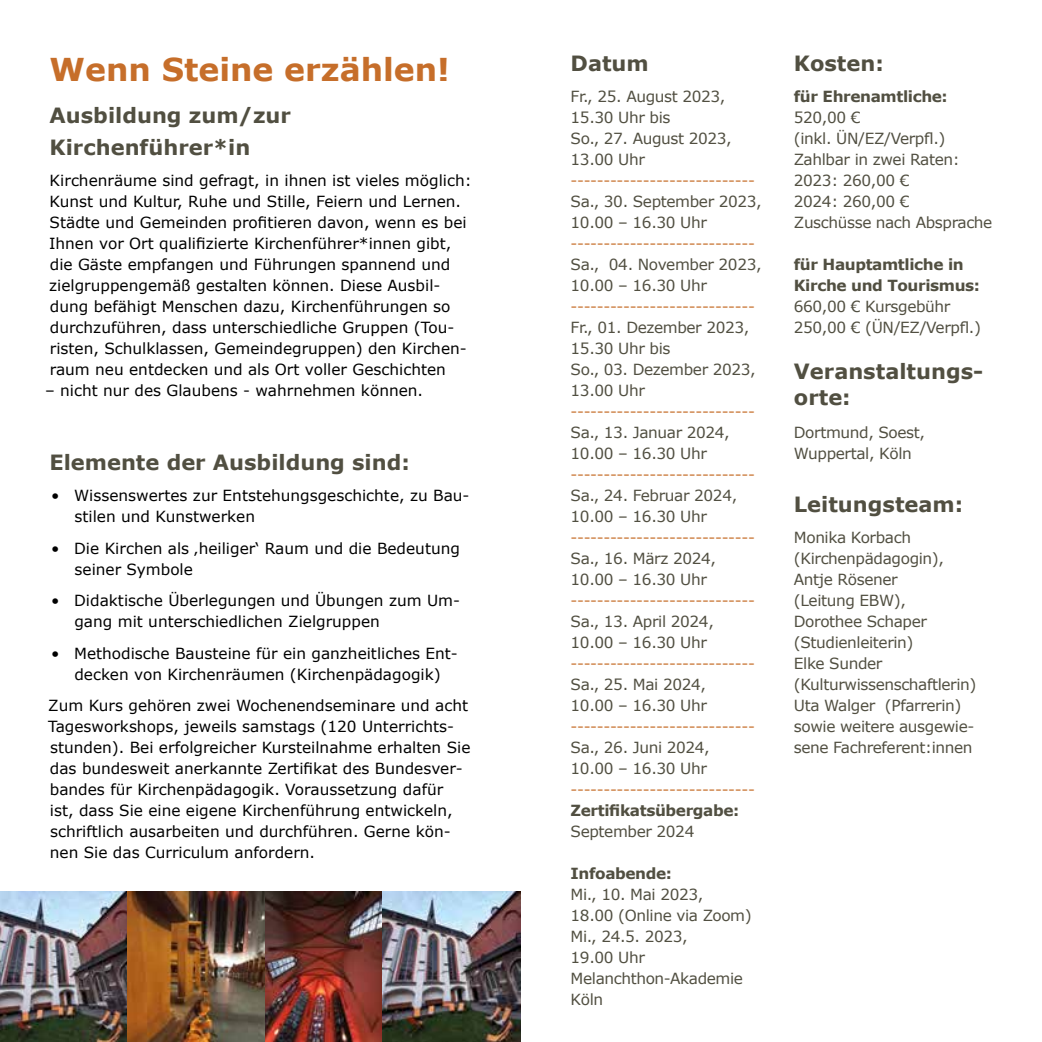
<style>
.page{position:relative;width:1042px;height:1042px;background:#fff}
.page>*{position:absolute;margin:0;border:0;box-sizing:border-box;transform-origin:0 0}
.t1{font:700 31.5px "Verdana";color:#c66e2a}
.t2{font:700 21px/31.5px "Verdana";color:#514f41}
.t3{font:15.4px/21px "Verdana";color:#000}
.t4{font:15.4px/21px "Verdana";letter-spacing:-.025em;color:#514f41}
.t5{font:15.4px "Verdana";color:#c66e2a}
.t6{font:700 15.4px/21px "Verdana";letter-spacing:-.025em;color:#514f41}
</style>
<div class="page">
<img style="left:0;top:892px;width:127px;height:150px">
<img style="left:127px;top:892px;width:394px;height:150px">
<h1 class="t1" style="left:50px;top:47px;width:402px">Wenn Steine erzählen!</h1>
<h2 class="t2" style="left:50px;top:99px;width:243px">Ausbildung zum/zur<br>Kirchenführer*in</h2>
<p class="t3" style="left:49px;top:170px;width:424px">Kirchenräume sind gefragt, in ihnen ist vieles möglich:<br>Kunst und Kultur, Ruhe und Stille, Feiern und Lernen.<br>Städte und Gemeinden profitieren davon, wenn es bei Ihnen vor Ort qualifizierte Kirchenführer*innen gibt, die Gäste empfangen und Führungen spannend und zielgruppengemäß gestalten können. Diese Ausbil&shy;dung befähigt Menschen dazu, Kirchenführungen so durchzuführen, dass unterschiedliche Gruppen (Tou&shy;risten, Schulklassen, Gemeindegruppen) den Kirchen&shy;raum neu entdecken und als Ort voller Geschichten</p>
<p class="t3" style="left:45px;top:380px;width:380px">– nicht nur des Glaubens - wahrnehmen können.</p>
<h2 class="t2" style="left:49px;top:446px;width:362px">Elemente der Ausbildung sind:</h2>
<p class="t3" style="left:75px;top:485px;width:396px;text-indent:-23px">• Wissenswertes zur Entstehungsgeschichte, zu Bau&shy;stilen und Kunstwerken</p>
<p class="t3" style="left:75px;top:537px;width:387px;text-indent:-23px">• Die Kirchen als ‚heiliger‘ Raum und die Bedeutung seiner Symbole</p>
<p class="t3" style="left:74px;top:590px;width:387px;text-indent:-23px">• Didaktische Überlegungen und Übungen zum Um&shy;gang mit unterschiedlichen Zielgruppen</p>
<p class="t3" style="left:51px;top:642px;width:408px;text-align:center">• Methodische Bausteine für ein ganzheitliches Ent&shy;decken von Kirchenräumen (Kirchenpädagogik)</p>
<p class="t3" style="left:48px;top:695px;width:424px">Zum Kurs gehören zwei Wochenendseminare und acht Tagesworkshops, jeweils samstags (120 Unterrichts&shy;stunden). Bei erfolgreicher Kursteilnahme erhalten Sie das bundesweit anerkannte Zertifikat des Bundesver&shy;bandes für Kirchenpädagogik. Voraussetzung dafür<br>ist, dass Sie eine eigene Kirchenführung entwickeln, schriftlich ausarbeiten und durchführen. Gerne kön&shy;nen Sie das Curriculum anfordern.</p>
<h2 class="t2" style="left:570px;top:47px;width:80px">Datum</h2>
<p class="t4" style="left:570px;top:86px;width:163px">Fr., 25. August 2023,<br>15.30 Uhr bis<br>So., 27. August 2023,<br>13.00 Uhr</p>
<p class="t5" style="left:570px;top:170px;width:186px">----------------------------</p>
<p class="t4" style="left:570px;top:191px;width:193px">Sa., 30. September 2023,<br>10.00 – 16.30 Uhr</p>
<p class="t5" style="left:570px;top:233px;width:186px">----------------------------</p>
<p class="t4" style="left:570px;top:254px;width:192px">Sa., 04. November 2023,<br>10.00 – 16.30 Uhr</p>
<p class="t5" style="left:570px;top:296px;width:186px">----------------------------</p>
<p class="t4" style="left:570px;top:317px;width:187px">Fr., 01. Dezember 2023,<br>15.30 Uhr bis<br>So., 03. Dezember 2023,<br>13.00 Uhr</p>
<p class="t5" style="left:570px;top:401px;width:186px">----------------------------</p>
<p class="t4" style="left:570px;top:422px;width:161px">Sa., 13. Januar 2024,<br>10.00 – 16.30 Uhr</p>
<p class="t5" style="left:570px;top:464px;width:186px">----------------------------</p>
<p class="t4" style="left:570px;top:485px;width:168px">Sa., 24. Februar 2024,<br>10.00 – 16.30 Uhr</p>
<p class="t5" style="left:570px;top:527px;width:186px">----------------------------</p>
<p class="t4" style="left:570px;top:548px;width:147px">Sa., 16. März 2024,<br>10.00 – 16.30 Uhr</p>
<p class="t5" style="left:570px;top:590px;width:186px">----------------------------</p>
<p class="t4" style="left:570px;top:611px;width:145px">Sa., 13. April 2024,<br>10.00 – 16.30 Uhr</p>
<p class="t5" style="left:570px;top:653px;width:186px">----------------------------</p>
<p class="t4" style="left:570px;top:674px;width:138px">Sa., 25. Mai 2024,<br>10.00 – 16.30 Uhr</p>
<p class="t5" style="left:570px;top:716px;width:186px">----------------------------</p>
<p class="t4" style="left:570px;top:737px;width:141px">Sa., 26. Juni 2024,<br>10.00 – 16.30 Uhr</p>
<p class="t5" style="left:570px;top:779px;width:186px">----------------------------</p>
<p class="t6" style="left:570px;top:799px;width:170px">Zertifikatsübergabe:</p>
<p class="t4" style="left:570px;top:821px;width:125px">September 2024</p>
<p class="t6" style="left:570px;top:862px;width:103px">Infoabende:</p>
<p class="t4" style="left:570px;top:884px;width:183px">Mi., 10. Mai 2023,<br>18.00 (Online via Zoom)<br>Mi., 24.5. 2023,<br>19.00 Uhr<br>Melanchthon-Akademie<br>Köln</p>
<h2 class="t2" style="left:794px;top:47px;width:91px">Kosten:</h2>
<p class="t6" style="left:794px;top:86px;width:155px">für Ehrenamtliche:</p>
<p class="t4" style="left:794px;top:107px;width:200px">520,00 €<br>(inkl. ÜN/EZ/Verpfl.)<br>Zahlbar in zwei Raten:<br>2023: 260,00 €<br>2024: 260,00 €<br>Zuschüsse nach Absprache</p>
<p class="t6" style="left:794px;top:254px;width:188px">für Hauptamtliche in<br>Kirche und Tourismus:</p>
<p class="t4" style="left:794px;top:296px;width:189px">660,00 € Kursgebühr<br>250,00 € (ÜN/EZ/Verpfl.)</p>
<h2 class="t2" style="left:794px;top:359px;width:191px;line-height:25.2px">Veranstaltungs&shy;orte:</h2>
<p class="t4" style="left:794px;top:422px;width:133px">Dortmund, Soest,<br>Wuppertal, Köln</p>
<h2 class="t2" style="left:794px;top:488px;width:171px">Leitungsteam:</h2>
<p class="t4" style="left:794px;top:527px;width:184px">Monika Korbach (Kirchenpädagogin),<br>Antje Rösener<br>(Leitung EBW),<br>Dorothee Schaper (Studienleiterin)<br>Elke Sunder (Kulturwissenschaftlerin)<br>Uta Walger (Pfarrerin) sowie weitere ausgewie&shy;sene Fachreferent:innen</p>
</div>
